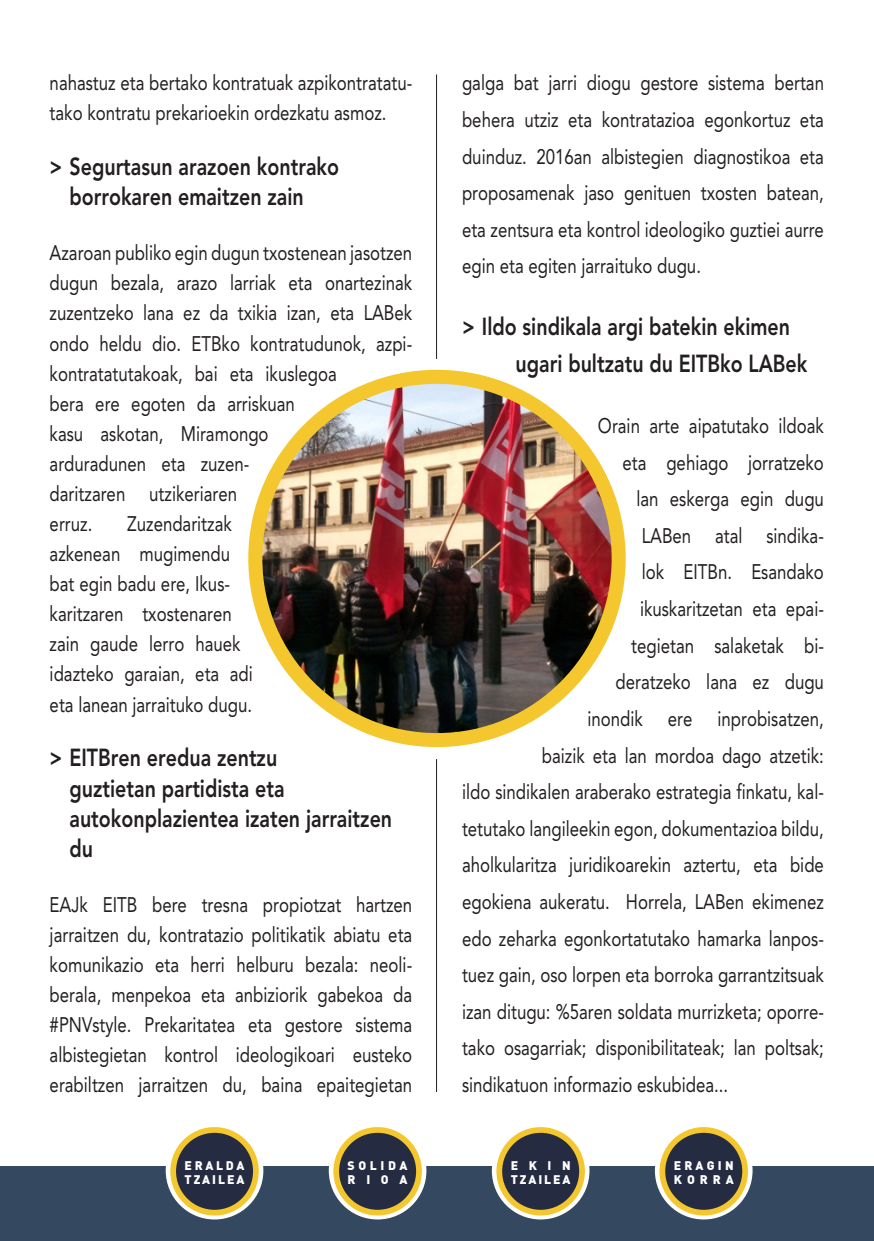
<style>
.page{position:relative;width:874px;height:1241px;background:#fff}
.page>*{position:absolute;margin:0;border:0;box-sizing:border-box;transform-origin:0 0}
.t1{font:800 24.5px/30.1px "Avenir LT Std";color:#231f20;scale:.8 1}
.t2{font:21px/30.1px "Avenir LT Std";color:#231f20;scale:.8 1}
.t3{font:900 12.25px/14.7px "DIN Black";letter-spacing:.16em;color:#fff}
.t4{font:900 12.25px/14.7px "DIN Black";letter-spacing:.26em;color:#fff}
.t5{font:900 12.25px/14.7px "DIN Black";letter-spacing:.29em;color:#fff}
</style>
<div class="page">
<div style="left:0;top:1166px;width:873px;height:74px;background:#344960"></div>
<div style="left:166px;top:1121px;width:97px;height:98px;border:6px solid #fff;border-radius:50%"></div>
<div style="left:173px;top:1129px;width:83px;height:83px;background:#252c42;border-radius:50%"></div>
<div style="left:170px;top:1126px;width:89px;height:89px;border:6px solid #f3c72d;border-radius:50%"></div>
<div style="left:328px;top:1121px;width:98px;height:98px;border:6px solid #fff;border-radius:50%"></div>
<div style="left:336px;top:1129px;width:83px;height:83px;background:#252c42;border-radius:50%"></div>
<div style="left:333px;top:1126px;width:88px;height:89px;border:6px solid #f3c72d;border-radius:50%"></div>
<div style="left:491px;top:1121px;width:98px;height:98px;border:6px solid #fff;border-radius:50%"></div>
<div style="left:499px;top:1129px;width:82px;height:83px;background:#252c42;border-radius:50%"></div>
<div style="left:496px;top:1126px;width:88px;height:89px;border:6px solid #f3c72d;border-radius:50%"></div>
<div style="left:654px;top:1121px;width:98px;height:98px;border:6px solid #fff;border-radius:50%"></div>
<div style="left:662px;top:1129px;width:82px;height:83px;background:#252c42;border-radius:50%"></div>
<div style="left:659px;top:1126px;width:88px;height:89px;border:6px solid #f3c72d;border-radius:50%"></div>
<hr style="left:436px;top:74px;width:1px;height:285px;background:#231f20">
<img style="left:255px;top:377px;width:363px;height:363px;border-radius:182px">
<div style="left:248px;top:370px;width:377px;height:377px;border:14px solid #f3c72d;border-radius:50%"></div>
<hr style="left:436px;top:759px;width:1px;height:332px;background:#231f20">
<p class="t2" style="left:50px;top:70px;width:454px">nahastuz eta bertako kontratuak azpikontratatu&shy;tako kontratu prekarioekin ordezkatu asmoz.</p>
<p class="t1" style="left:69px;top:154px;width:338px;text-indent:-20px">&gt; Segurtasun arazoen kontrako borrokaren emaitzen zain</p>
<p class="t2" style="left:50px;top:240px;width:454px">Azaroan publiko egin dugun txostenean jasotzen dugun bezala, arazo larriak eta onartezinak zuzentzeko lana ez da txikia izan, eta LABek ondo heldu dio. ETBko kontratudunok, azpi&shy;kontratatutakoak, bai eta ikuslegoa<br>bera ere egoten da arriskuan<br>kasu askotan, Miramongo<br>arduradunen eta zuzen-<br>daritzaren utzikeriaren<br>erruz.</p>
<p class="t2" style="left:50px;top:510px;width:255px;text-indent:77px">Zuzendaritzak azkenean mugimendu bat egin badu ere, Ikus&shy;karitzaren txostenaren zain gaude lerro hauek idazteko garaian, eta adi eta lanean jarraituko dugu.</p>
<p class="t1" style="left:69px;top:744px;width:404px;text-indent:-20px">&gt; EITBren eredua zentzu<br>guztietan partidista eta autokonplazientea izaten jarraitzen du</p>
<p class="t2" style="left:50px;top:890px;width:454px;text-align:justify">EAJk EITB bere tresna propiotzat hartzen jarraitzen du, kontratazio politikatik abiatu eta komunikazio eta herri helburu bezala: neoli&shy;berala, menpekoa eta anbiziorik gabekoa da #PNVstyle. Prekaritatea eta gestore sistema albistegietan kontrol ideologikoari eusteko erabiltzen jarraitzen du, baina epaitegietan</p>
<p class="t2" style="left:462px;top:66px;width:453px;line-height:36.6px;text-align:justify">galga bat jarri diogu gestore sistema bertan behera utziz eta kontratazioa egonkortuz eta duinduz. 2016an albistegien diagnostikoa eta proposamenak jaso genituen txosten batean, eta zentsura eta kontrol ideologiko guztiei aurre egin eta egiten jarraituko dugu.</p>
<p class="t1" style="left:515px;top:310px;width:366px;line-height:36.6px;text-indent:-54px">&gt; Ildo sindikala argi batekin ekimen ugari bultzatu du EITBko LABek</p>
<p class="t2" style="left:597px;top:412px;width:284px">Orain arte aipatutako ildoak</p>
<p class="t2" style="left:622px;top:449px;width:253px">eta gehiago jorratzeko</p>
<p class="t2" style="left:636px;top:485px;width:236px">lan eskerga egin dugu</p>
<p class="t2" style="left:641px;top:522px;width:229px">LABen atal sindika-</p>
<p class="t2" style="left:641px;top:558px;width:229px">lok EITBn. Esandako</p>
<p class="t2" style="left:639px;top:595px;width:231px">ikuskaritzetan eta epai-</p>
<p class="t2" style="left:631px;top:632px;width:242px">tegietan salaketak bi-</p>
<p class="t2" style="left:615px;top:668px;width:262px">deratzeko lana ez dugu</p>
<p class="t2" style="left:587px;top:705px;width:297px">inondik ere inprobisatzen,</p>
<p class="t2" style="left:541px;top:741px;width:354px">baizik eta lan mordoa dago atzetik:</p>
<p class="t2" style="left:462px;top:778px;width:453px">ildo sindikalen araberako estrategia finkatu, kal-</p>
<p class="t2" style="left:462px;top:815px;width:453px">tetutako langileekin egon, dokumentazioa bildu,</p>
<p class="t2" style="left:462px;top:851px;width:453px">aholkularitza juridikoarekin aztertu, eta bide</p>
<p class="t2" style="left:462px;top:888px;width:453px">egokiena aukeratu. Horrela, LABen ekimenez</p>
<p class="t2" style="left:462px;top:924px;width:453px">edo zeharka egonkortatutako hamarka lanpos-</p>
<p class="t2" style="left:462px;top:961px;width:453px">tuez gain, oso lorpen eta borroka garrantzitsuak</p>
<p class="t2" style="left:462px;top:998px;width:453px">izan ditugu: %5aren soldata murrizketa; oporre-</p>
<p class="t2" style="left:462px;top:1034px;width:453px">tako osagarriak; disponibilitateak; lan poltsak;</p>
<p class="t2" style="left:462px;top:1071px;width:334px">sindikatuon informazio eskubidea...</p>
<p class="t3" style="left:184px;top:1157px;width:61px">ERALDA<br>TZAILEA</p>
<p class="t5" style="left:347px;top:1157px;width:61px">SOLIDA<br>RIOA</p>
<p class="t3" style="left:510px;top:1157px;width:61px">EKIN<br>TZAILEA</p>
<p class="t4" style="left:673px;top:1157px;width:61px">ERAGIN<br>KORRA</p>
</div>
